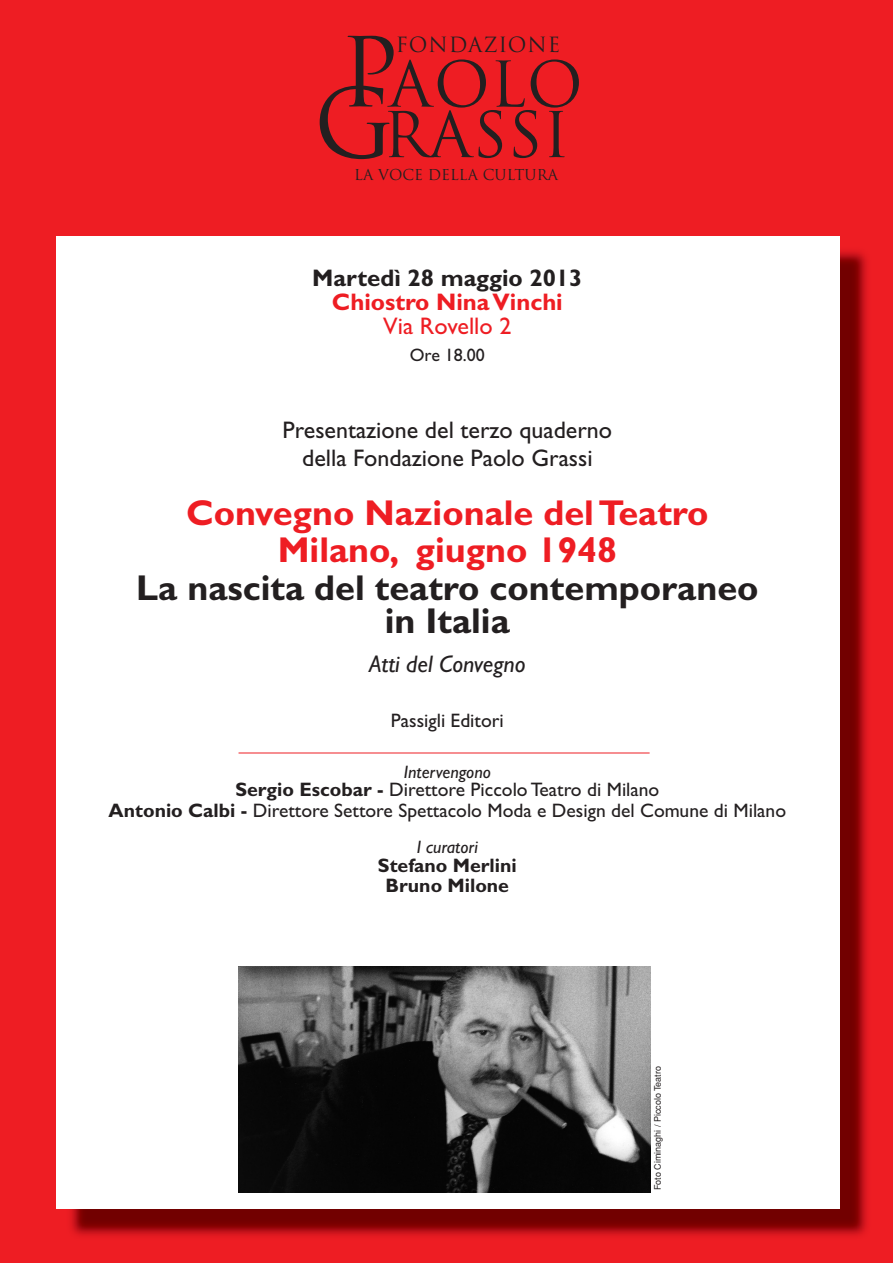
<style>
.page{position:relative;width:893px;height:1263px;background:#fff}
.page>*{position:absolute;margin:0;border:0;box-sizing:border-box;transform-origin:0 0}
.t1{font:61.35px "Trajan";color:#231f20}
.t2{font:700 36px/37.5px "Gill Sans";color:#ee1d23;text-align:center}
.t3{font:700 36px/33px "Gill Sans";color:#231f20;text-align:center}
.t4{font:24px/28.8px "Gill Sans";color:#231f20;text-align:center}
.t5{font:700 24px "Gill Sans";color:#231f20}
.t6{font:700 24px "Gill Sans";color:#ee1d23}
.t7{font:italic 24px "Gill Sans";color:#231f20}
.t8{font:24px "Gill Sans TT";color:#ee1d23}
.t9{font:20.4px "Trajan";letter-spacing:.045em;color:#231f20}
.t10{font:19.5px/21px "Gill Sans TT";color:#231f20;text-align:center}
.t11{font:700 19.5px/19.5px "Gill Sans";color:#231f20;text-align:center}
.t12{font:19.5px "Gill Sans";color:#231f20}
.t13{font:italic 18px "Gill Sans";color:#231f20}
.t14{font:18px "Gill Sans";color:#231f20}
.t15{font:14.7px "Trajan";color:#231f20}
.t16{font:9px "Helvetica";color:#231f20}
.s1{font-size:93.75px}
.s2{font-family:"Gill Sans";font-weight:700}
</style>
<div class="page">
<div style="left:0;top:0;width:892px;height:1263px;background:#ee1d23"></div>
<img style="left:70px;top:251px;width:797px;height:985px">
<div style="left:57px;top:237px;width:783px;height:972px;background:#fff"></div>
<img style="left:239px;top:967px;width:411px;height:225px">
<hr style="left:238px;top:753px;width:412px;height:1px;background:#ee1d23">
<h1 class="t1" style="left:339px;top:49px;width:245px"><span class="s1">P</span>AOLO</h1>
<p class="t9" style="left:396px;top:33px;width:166px">FONDAZIONE</p>
<h1 class="t1" style="left:314px;top:100px;width:257px"><span class="s1">G</span>RASSI</h1>
<p class="t15" style="left:354px;top:167px;width:205px">LA VOCE DELLA CULTURA</p>
<p class="t5" style="left:312px;top:270px;width:272px">Martedì 28 maggio 2013</p>
<p class="t6" style="left:332px;top:294px;width:232px">Chiostro Nina Vinchi</p>
<p class="t8" style="left:383px;top:318px;width:130px">Via Rovello 2</p>
<p class="t14" style="left:410px;top:349px;width:77px">Ore 18.00</p>
<p class="t4" style="left:283px;top:418px;width:331px">Presentazione del terzo quaderno della Fondazione Paolo Grassi</p>
<h2 class="t2" style="left:186px;top:498px;width:524px">Convegno Nazionale del Teatro<br>Milano, giugno 1948</h2>
<h2 class="t3" style="left:136px;top:575px;width:624px">La nascita del teatro contemporaneo in Italia</h2>
<p class="t7" style="left:369px;top:656px;width:158px">Atti del Convegno</p>
<p class="t12" style="left:391px;top:713px;width:114px">Passigli Editori</p>
<p class="t13" style="left:404px;top:765px;width:88px">Intervengono</p>
<p class="t10" style="left:109px;top:781px;width:679px"><span class="s2">Sergio Escobar -</span> Direttore Piccolo Teatro di Milano<br><span class="s2">Antonio Calbi -</span> Direttore Settore Spettacolo Moda e Design del Comune di Milano</p>
<p class="t13" style="left:417px;top:840px;width:62px">I curatori</p>
<p class="t11" style="left:378px;top:858px;width:140px">Stefano Merlini<br>Bruno Milone</p>
<p class="t16" style="left:654px;top:1190px;width:126px;rotate:-90deg">Foto Ciminaghi / Piccolo Teatro</p>
</div>
